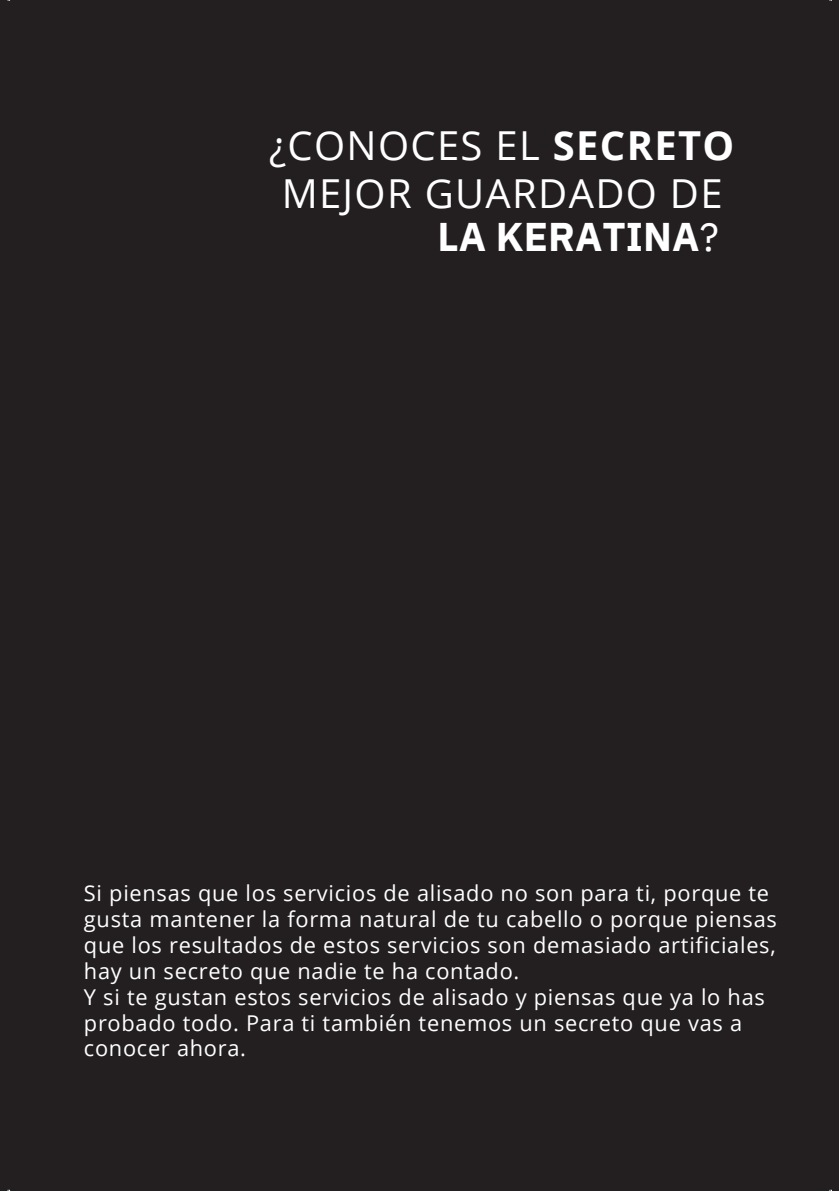
<style>
.page{position:relative;width:839px;height:1191px;background:#fff}
.page>*{position:absolute;margin:0;border:0;box-sizing:border-box;transform-origin:0 0}
.t1{font:40px/47.6px "Open Sans";letter-spacing:.035em;color:#fff;text-align:center}
.t2{font:700 40px "IBM Plex Sans";color:#fff}
.t3{font:21.8px/25.8px "Open Sans";letter-spacing:.035em;color:#fff}
.s1{font-weight:700}
.s2{font-weight:400}
</style>
<div class="page">
<div style="left:0;top:0;width:838px;height:1191px;background:#231f20"></div>
<h1 class="t1" style="left:269px;top:121px;width:466px">¿CONOCES EL <span class="s1">SECRETO<br></span>MEJOR GUARDADO DE</h1>
<p class="t2" style="left:437px;top:210px;width:283px">LA KERATINA<span class="s2">?</span></p>
<h1 class="t3" style="left:84px;top:880px;width:694px">Si piensas que los servicios de alisado no son para ti, porque te gusta mantener la forma natural de tu cabello o porque piensas que los resultados de estos servicios son demasiado artificiales, hay un secreto que nadie te ha contado.<br>Y si te gustan estos servicios de alisado y piensas que ya lo has probado todo. Para ti también tenemos un secreto que vas a conocer ahora.</h1>
</div>
